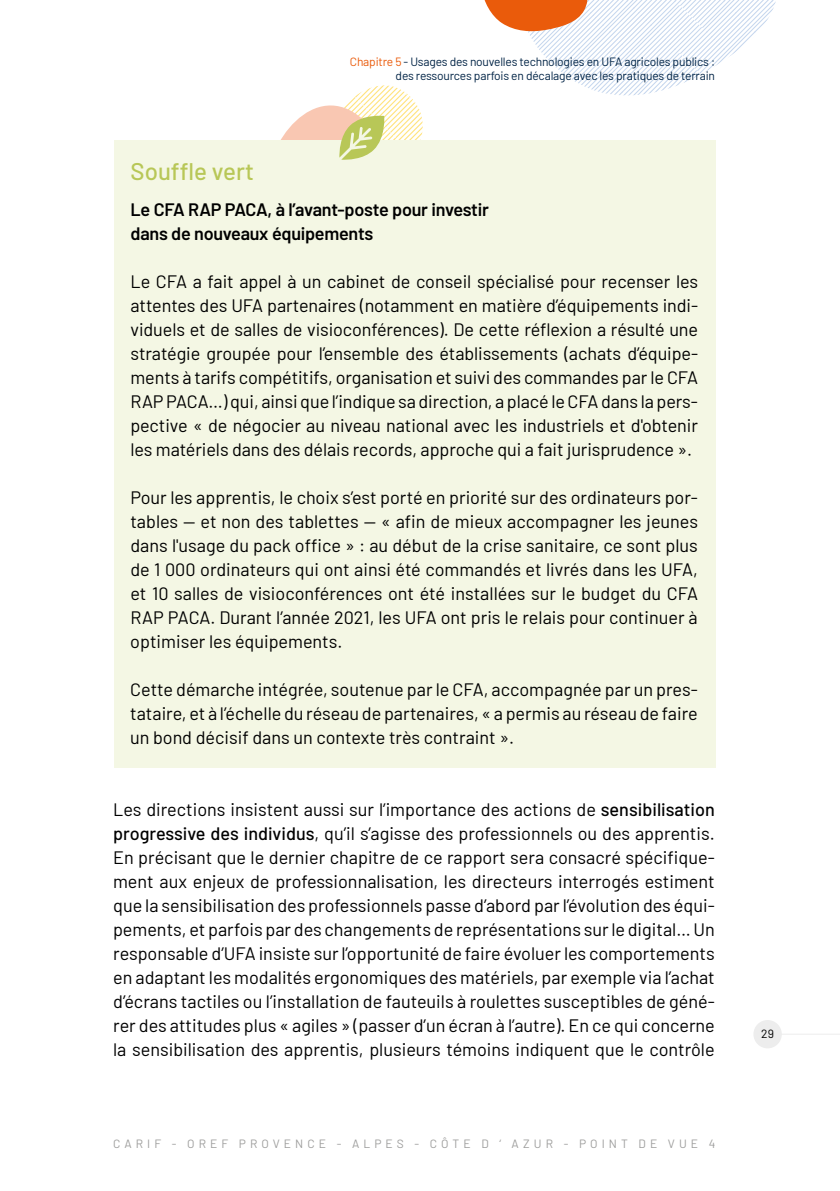
<style>
.page{position:relative;width:840px;height:1191px;background:#fff}
.page>*{position:absolute;margin:0;border:0;box-sizing:border-box;transform-origin:0 0}
.t1{font:500 24px "Barlow";color:#b8c757}
.t2{font:18px/24px "Barlow";color:#000;text-align:justify}
.t3{font:600 18px/24px "Barlow";letter-spacing:-.015em;color:#000}
.t4{font:12px/14.4px "Barlow";letter-spacing:-.015em;color:#002345;text-align:right}
.t5{font:12px "Barlow";letter-spacing:.34em;color:#9d9d9c}
.t6{font:12px "Barlow";color:#000}
.s1{color:#ea5b0b}
.s2{font-weight:500}
</style>
<div class="page">
<svg style="left:484px;top:0;width:292px;height:96px"></svg>
<div style="left:114px;top:140px;width:601px;height:628px;background:#f4f7e4"></div>
<svg style="left:280px;top:85px;width:143px;height:75px"></svg>
<hr style="left:767px;top:1033px;width:72px;height:1px;background:#ededed">
<div style="left:753px;top:1020px;width:28px;height:28px;background:#ededed;border-radius:50%"></div>
<p class="t4" style="left:350px;top:53px;width:366px"><span class="s1">Chapitre 5</span> - Usages des nouvelles technologies en UFA agricoles publics : des ressources parfois en décalage avec les pratiques de terrain</p>
<h1 class="t1" style="left:130px;top:154px;width:125px">Souffle vert</h1>
<p class="t3" style="left:130px;top:196px;width:359px">Le CFA RAP PACA, à l’avant-poste pour investir dans de nouveaux équipements</p>
<p class="t2" style="left:130px;top:268px;width:569px">Le CFA a fait appel à un cabinet de conseil spécialisé pour recenser les attentes des UFA partenaires (notamment en matière d’équipements indi&shy;viduels et de salles de visioconférences). De cette réflexion a résulté une stratégie groupée pour l’ensemble des établissements (achats d’équipe&shy;ments à tarifs compétitifs, organisation et suivi des commandes par le CFA RAPPACA…) qui, ainsi que l’indique sa direction, a placé leCFAdans la pers&shy;pective « de négocier au niveau national avec les industriels et d'obtenir les matériels dans des délais records, approche qui a fait jurisprudence ».</p>
<p class="t2" style="left:130px;top:484px;width:569px">Pour les apprentis, le choix s’est porté en priorité sur des ordinateurs por&shy;tables — et non des tablettes — « afin de mieux accompagner les jeunes dans l'usage du pack office » : au début de la crise sanitaire, ce sont plus de 1 000 ordinateurs qui ont ainsi été commandés et livrés dans les UFA, et 10 salles de visioconférences ont été installées sur le budget du CFA RAP PACA. Durant l’année 2021, les UFA ont pris le relais pour continuer à optimiser les équipements.</p>
<p class="t2" style="left:130px;top:676px;width:568px">Cette démarche intégrée, soutenue par le CFA, accompagnée par un pres&shy;tataire, et à l’échelle du réseau de partenaires, « a permis au réseau de faire un bond décisif dans un contexte très contraint ».</p>
<p class="t2" style="left:113px;top:796px;width:603px">Les directions insistent aussi sur l’importance des actions de <span class="s2">sensibilisation progressive des individus</span>, qu’il s’agisse des professionnels ou des apprentis.<br>En précisant que le dernier chapitre de ce rapport sera consacré spécifique&shy;ment aux enjeux de professionnalisation, les directeurs interrogés estiment que la sensibilisation des professionnels passe d’abord par l’évolution des équi&shy;pements, et parfois par des changements de représentations surle digital…Un responsable d’UFA insiste sur l’opportunité de faire évoluer les comportements en adaptant les modalités ergonomiques des matériels, par exemple via l’achat d’écrans tactiles ou l’installation de fauteuils à roulettes susceptibles de géné&shy;rer des attitudes plus « agiles » (passer d’un écran à l’autre). En ce qui concerne la sensibilisation des apprentis, plusieurs témoins indiquent que le contrôle</p>
<p class="t5" style="left:113px;top:1135px;width:603px">CARIF - OREF PROVENCE - ALPES - CÔTE D ‘ AZUR - POINT DE VUE 4</p>
<p class="t6" style="left:760px;top:1025px;width:14px">29</p>
</div>
